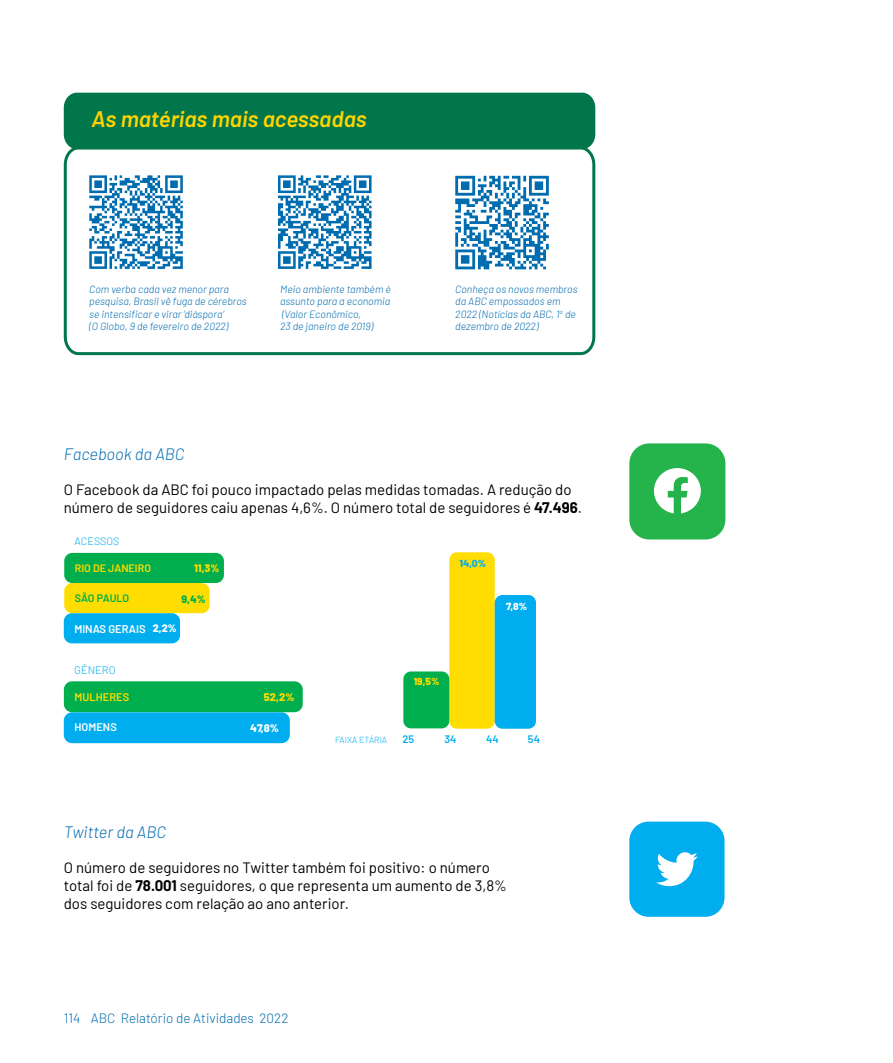
<style>
.page{position:relative;width:893px;height:1063px;background:#fff}
.page>*{position:absolute;margin:0;border:0;box-sizing:border-box;transform-origin:0 0}
.t1{font:italic 600 22.5px "Barlow";color:#ffd400}
.t2{font:italic 300 16.5px "Barlow";color:#006cb0}
.t3{font:15px/18px "Barlow";color:#000}
.t4{font:300 13.5px "Barlow";color:#006cb0}
.t5{font:600 11.1px "Barlow";color:#fff}
.t6{font:600 11.1px "Barlow";color:#fd0}
.t7{font:300 11.1px "Barlow";color:#00aeef}
.t8{font:800 11.1px "Barlow";color:#fff}
.t9{font:800 11.1px "Barlow";color:#fd0}
.t10{font:600 10.8px "Barlow";color:#fd0}
.t11{font:600 10.8px "Barlow";letter-spacing:-.005em;color:#00ae4d}
.t12{font:600 10.8px "Barlow";color:#00aeef}
.t13{font:300 10.8px "Barlow";color:#00aeef}
.t14{font:800 10.8px "Barlow";color:#fd0}
.t15{font:800 10.8px "Barlow";color:#00ae4d}
.t16{font:italic 300 10.5px/12.6px "Barlow";color:#006cb0}
.t17{font:800 10.2px "Barlow";color:#fd0}
.t18{font:800 10.2px "Barlow";color:#00aeef}
.t19{font:800 10.2px "Barlow";color:#fff}
.t20{font:300 8.85px "Barlow";color:#00aeef}
.s1{font-weight:700}
.s2{font-weight:800;font-size:10.8px}
</style>
<div class="page">
<svg style="left:63px;top:149px;width:533px;height:207px"></svg>
<div style="left:629px;top:822px;width:95px;height:95px;background:#00aeef;border-radius:19px"></div>
<svg style="left:656px;top:852px;width:42px;height:34px"></svg>
<svg style="left:89px;top:175px;width:94px;height:94px"></svg>
<svg style="left:278px;top:175px;width:94px;height:94px"></svg>
<svg style="left:455px;top:176px;width:94px;height:93px"></svg>
<div style="left:629px;top:443px;width:96px;height:96px;background:#25b34b;border-radius:20px"></div>
<svg style="left:654px;top:468px;width:47px;height:45px"></svg>
<div style="left:64px;top:681px;width:239px;height:31px;background:#00ae4d;border-radius:8px"></div>
<div style="left:64px;top:712px;width:226px;height:31px;background:#00aeef;border-radius:8px"></div>
<div style="left:64px;top:553px;width:160px;height:30px;background:#00ae4d;border-radius:8px"></div>
<div style="left:64px;top:583px;width:146px;height:30px;background:#fd0;border-radius:8px"></div>
<div style="left:64px;top:613px;width:116px;height:30px;background:#00aeef;border-radius:8px"></div>
<div style="left:449px;top:552px;width:46px;height:177px;background:#fd0;border-radius:8px"></div>
<div style="left:495px;top:595px;width:41px;height:134px;background:#00aeef;border-radius:8px"></div>
<div style="left:403px;top:671px;width:46px;height:57px;background:#00ae4d;border-radius:8px"></div>
<div style="left:64px;top:93px;width:531px;height:56px;background:#00764a"></div>
<h1 class="t1" style="left:91px;top:102px;width:277px">As matérias mais acessadas</h1>
<p class="t16" style="left:89px;top:282px;width:159px">Com verba cada vez menor para pesquisa, Brasil vê fuga de cérebros se intensificar e virar ‘diáspora’<br>(O Globo, 9 de fevereiro de 2022)</p>
<p class="t16" style="left:280px;top:282px;width:112px">Meio ambiente também é assunto para a economia (Valor Econômico,<br>23 de janeiro de 2019)</p>
<p class="t16" style="left:455px;top:282px;width:124px">Conheça os novos membros da ABC empossados em<br>2022 (Notícias da ABC, 1<sup>o</sup> de dezembro de 2022)</p>
<p class="t2" style="left:64px;top:442px;width:122px">Facebook da ABC</p>
<p class="t3" style="left:64px;top:479px;width:520px">O Facebook da ABC foi pouco impactado pelas medidas tomadas. A redução do número de seguidores caiu apenas 4,6%. O número total de seguidores é <span class="s1">47.496</span>.</p>
<p class="t13" style="left:75px;top:533px;width:47px">ACESSOS</p>
<p class="t10" style="left:75px;top:560px;width:78px">RIO DE JANEIRO</p>
<p class="t14" style="left:194px;top:560px;width:27px">11,3%</p>
<p class="t11" style="left:75px;top:591px;width:56px">SÃO PAULO</p>
<p class="t15" style="left:182px;top:591px;width:26px">9,4%</p>
<p class="t5" style="left:74px;top:621px;width:104px">MINAS GERAIS <span class="s2">2,2%</span></p>
<p class="t7" style="left:74px;top:662px;width:43px">GÊNERO</p>
<p class="t6" style="left:75px;top:689px;width:56px">MULHERES</p>
<p class="t5" style="left:75px;top:719px;width:44px">HOMENS</p>
<p class="t9" style="left:264px;top:688px;width:32px">52,2%</p>
<p class="t8" style="left:250px;top:719px;width:30px">47,8%</p>
<p class="t18" style="left:459px;top:555px;width:28px">14,0%</p>
<p class="t19" style="left:506px;top:598px;width:22px">7,8%</p>
<p class="t17" style="left:414px;top:674px;width:27px">19,5%</p>
<p class="t20" style="left:335px;top:733px;width:54px">FAIXA ETÁRIA</p>
<p class="t12" style="left:403px;top:731px;width:13px">25</p>
<p class="t12" style="left:444px;top:731px;width:14px">34</p>
<p class="t12" style="left:486px;top:731px;width:14px">44</p>
<p class="t12" style="left:528px;top:731px;width:14px">54</p>
<p class="t2" style="left:64px;top:820px;width:104px">Twitter da ABC</p>
<p class="t3" style="left:64px;top:858px;width:445px">O número de seguidores no Twitter também foi positivo: o número total foi de <span class="s1">78.001</span> seguidores, o que representa um aumento de 3,8% dos seguidores com relação ao ano anterior.</p>
<p class="t4" style="left:64px;top:1008px;width:226px">114 ABC Relatório de Atividades 2022</p>
</div>
